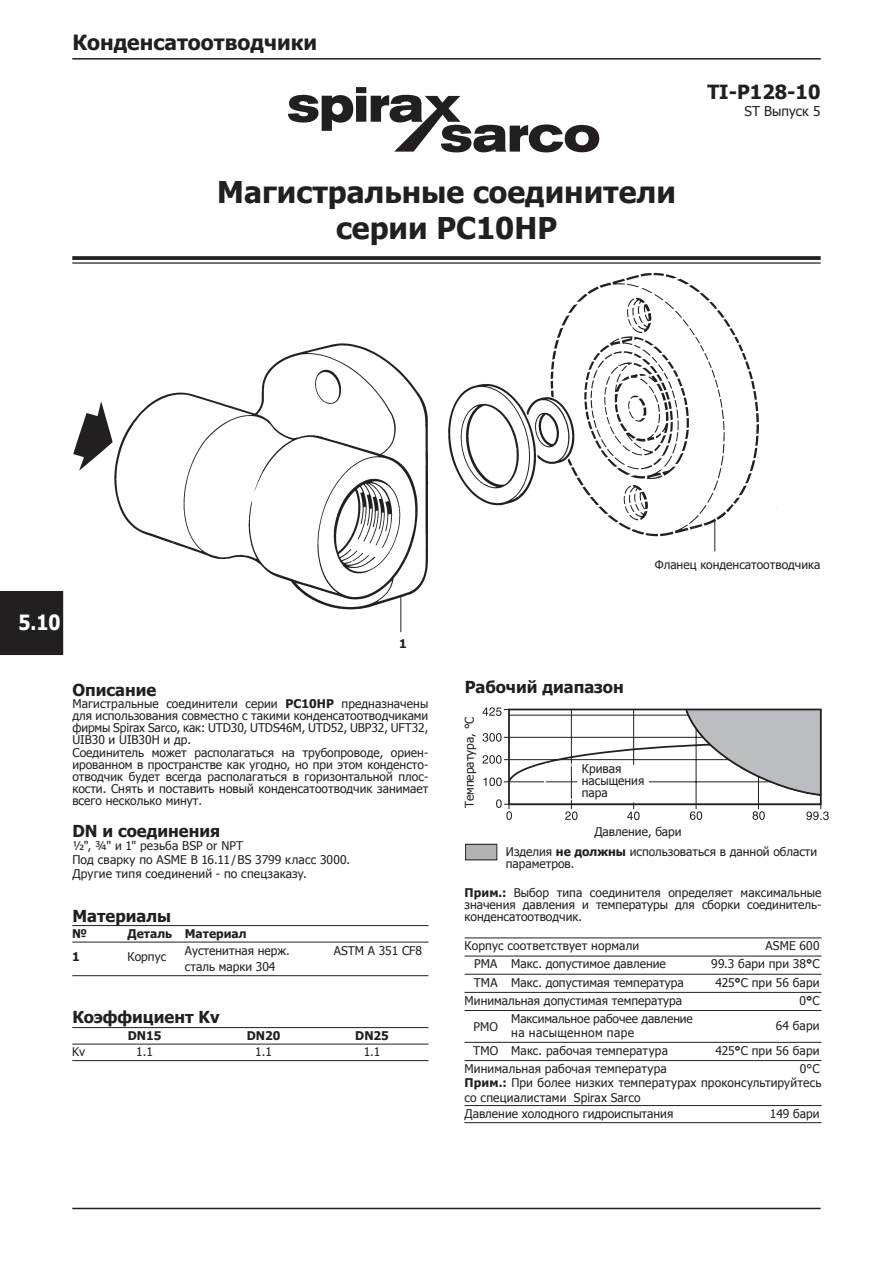
<style>
.page{position:relative;width:893px;height:1263px;background:#fff}
.page>*{position:absolute;margin:0;border:0;box-sizing:border-box;transform-origin:0 0}
.t1{font:700 30px/36.2px "Tahoma";color:#231f20;text-align:center}
.t2{font:700 21px "Tahoma";color:#231f20}
.t3{font:700 21px "Tahoma";color:#fff;scale:.9 1}
.t4{font:700 19.5px "Tahoma";color:#231f20}
.t5{font:700 16.5px "Tahoma";color:#231f20}
.t6{font:13.5px "Tahoma";color:#231f20}
.t7{font:12px/12px "Tahoma";color:#231f20}
.t8{font:700 12px "Tahoma";color:#231f20}
.s1{font-weight:700}
</style>
<div class="page">
<div style="left:0;top:591px;width:63px;height:64px;background:#231f20"></div>
<hr style="left:72px;top:1208px;width:749px;height:1px;background:#231f20">
<hr style="left:72px;top:58px;width:749px;height:2px;background:#231f20">
<svg style="left:72px;top:256px;width:749px;height:4px"></svg>
<hr style="left:72px;top:262px;width:749px;height:2px;background:#231f20">
<svg style="left:288px;top:87px;width:311px;height:65px"></svg>
<svg style="left:482px;top:707px;width:347px;height:113px"></svg>
<img style="left:62px;top:257px;width:714px;height:352px">
<hr style="left:72px;top:925px;width:356px;height:1px;background:#231f20">
<hr style="left:72px;top:942px;width:356px;height:1px;background:#231f20">
<hr style="left:72px;top:975px;width:356px;height:1px;background:#231f20">
<hr style="left:72px;top:1027px;width:356px;height:1px;background:#231f20">
<hr style="left:72px;top:1044px;width:356px;height:1px;background:#231f20">
<hr style="left:72px;top:1060px;width:356px;height:1px;background:#231f20">
<hr style="left:400px;top:596px;width:1px;height:36px;background:#231f20">
<hr style="left:714px;top:518px;width:1px;height:33px;background:#231f20">
<div style="left:577px;top:765px;width:72px;height:37px;background:#fff"></div>
<div style="left:466px;top:844px;width:31px;height:16px;background:#b2b3b7"></div>
<div style="left:465px;top:844px;width:32px;height:16px;border:1px solid #231f20"></div>
<hr style="left:465px;top:937px;width:356px;height:1px;background:#231f20">
<hr style="left:465px;top:956px;width:356px;height:1px;background:#231f20">
<hr style="left:465px;top:974px;width:356px;height:1px;background:#231f20">
<hr style="left:465px;top:992px;width:356px;height:1px;background:#231f20">
<hr style="left:465px;top:1010px;width:356px;height:1px;background:#231f20">
<hr style="left:465px;top:1042px;width:356px;height:1px;background:#231f20">
<hr style="left:465px;top:1060px;width:356px;height:1px;background:#231f20">
<hr style="left:464px;top:1105px;width:358px;height:1px;background:#231f20">
<hr style="left:464px;top:1122px;width:358px;height:1px;background:#231f20">
<h2 class="t2" style="left:72px;top:28px;width:246px">Конденсатоотводчики</h2>
<h1 class="t1" style="left:217px;top:172px;width:460px">Магистральные соединители серии PC10HP</h1>
<h3 class="t4" style="left:707px;top:78px;width:115px">TI-P128-10</h3>
<p class="t6" style="left:745px;top:102px;width:77px">ST Выпуск 5</p>
<h2 class="t3" style="left:19px;top:607px;width:48px">5.10</h2>
<p class="t8" style="left:399px;top:635px;width:9px">1</p>
<h3 class="t5" style="left:72px;top:679px;width:85px">Описание</h3>
<p class="t7" style="left:72px;top:697px;width:358px">Магистральные соединители серии <span class="s1">PC10НР</span> предназначены для использования совместно с такими конденсатоотводчиками фирмы Spirax Sarco, как: UTD30, UTDS46M, UTD52, UBP32, UFT32, UIB30 и UIB30H и др.<br>Соединитель может располагаться на трубопроводе, ориен&shy;ированном в пространстве как угодно, но при этом конденсто&shy;отводчик будет всегда располагаться в горизонтальной плос&shy;кости. Снять и поставить новый конденсатоотводчик занимает всего несколько минут.</p>
<h3 class="t5" style="left:72px;top:819px;width:149px">DN и соединения</h3>
<p class="t7" style="left:72px;top:838px;width:279px;line-height:13.6px">½", ¾" и 1" резьба BSP or NPT<br>Под сварку по ASME B 16.11/BS 3799 класс 3000.<br>Другие типя соединений - по спецзаказу.</p>
<h3 class="t5" style="left:72px;top:904px;width:100px">Maтериалы</h3>
<p class="t8" style="left:72px;top:926px;width:16px">№</p>
<p class="t8" style="left:128px;top:926px;width:121px">Деталь Maтериал</p>
<p class="t8" style="left:72px;top:948px;width:9px">1</p>
<p class="t7" style="left:128px;top:950px;width:40px">Корпус</p>
<p class="t7" style="left:185px;top:944px;width:106px">Aустенитная нерж.</p>
<p class="t7" style="left:334px;top:944px;width:90px">ASTM A 351 CF8</p>
<p class="t7" style="left:185px;top:960px;width:92px">сталь марки 304</p>
<h3 class="t5" style="left:72px;top:1006px;width:149px">Коэффициент Kv</h3>
<p class="t8" style="left:128px;top:1027px;width:35px">DN15</p>
<p class="t8" style="left:247px;top:1027px;width:35px">DN20</p>
<p class="t8" style="left:355px;top:1027px;width:35px">DN25</p>
<p class="t7" style="left:72px;top:1045px;width:14px">Kv</p>
<p class="t7" style="left:136px;top:1045px;width:18px">1.1</p>
<p class="t7" style="left:255px;top:1045px;width:18px">1.1</p>
<p class="t7" style="left:364px;top:1045px;width:18px">1.1</p>
<p class="t7" style="left:655px;top:558px;width:167px">Фланец конденсатоотводчика</p>
<h3 class="t5" style="left:465px;top:676px;width:161px">Рабочий диапазон</h3>
<p class="t7" style="left:463px;top:808px;width:93px;rotate:-90deg">Температура, °C</p>
<p class="t7" style="left:582px;top:762px;width:64px">Кривая насыщения пара</p>
<p class="t7" style="left:506px;top:821px;width:313px;line-height:19.5px;text-indent:88px">Давление, бари<br>Изделия <span class="s1">не должны</span> использоваться в данной области</p>
<p class="t7" style="left:506px;top:857px;width:70px">параметров.</p>
<p class="t7" style="left:465px;top:886px;width:358px;text-align:justify"><span class="s1">Прим.:</span> Выбор типа соединителя определяет максимальные значения давления и температуры для сборки соединитель&shy;конденсатоотводчик.</p>
<p class="t7" style="left:465px;top:939px;width:176px">Корпус соответствует нормали</p>
<p class="t7" style="left:765px;top:939px;width:56px">ASME 600</p>
<p class="t7" style="left:474px;top:957px;width:193px">PMA Maкс. допустимое давление</p>
<p class="t7" style="left:711px;top:957px;width:110px">99.3 бари при 38<span class="s1">°</span>C</p>
<p class="t7" style="left:474px;top:976px;width:211px">TMA Мaкс. допустимая температура</p>
<p class="t7" style="left:715px;top:976px;width:106px">425<span class="s1">°</span>C при 56 бари</p>
<p class="t7" style="left:465px;top:994px;width:219px">Минимальная допустимая температура</p>
<p class="t7" style="left:799px;top:994px;width:22px">0<span class="s1">°</span>C</p>
<p class="t7" style="left:473px;top:1011px;width:221px;line-height:13.6px;text-indent:38px">Максимальное рабочее давление<br>PMO на насыщенном паре</p>
<p class="t7" style="left:776px;top:1019px;width:45px">64 бари</p>
<p class="t7" style="left:473px;top:1044px;width:196px">TMO Макс. рабочая температура</p>
<p class="t7" style="left:715px;top:1044px;width:106px">425<span class="s1">°</span>C при 56 бари</p>
<p class="t7" style="left:465px;top:1062px;width:204px">Минимальная рабочая температура</p>
<p class="t7" style="left:465px;top:1061px;width:358px;line-height:14.5px;text-indent:335px">0°C<br><span class="s1">Прим.:</span> При более низких температурах проконсультируйтесь со специалистами Spirax Sarco</p>
<p class="t7" style="left:464px;top:1107px;width:210px">Давление холодного гидроиспытания</p>
<p class="t7" style="left:770px;top:1107px;width:51px">149 бари</p>
</div>
